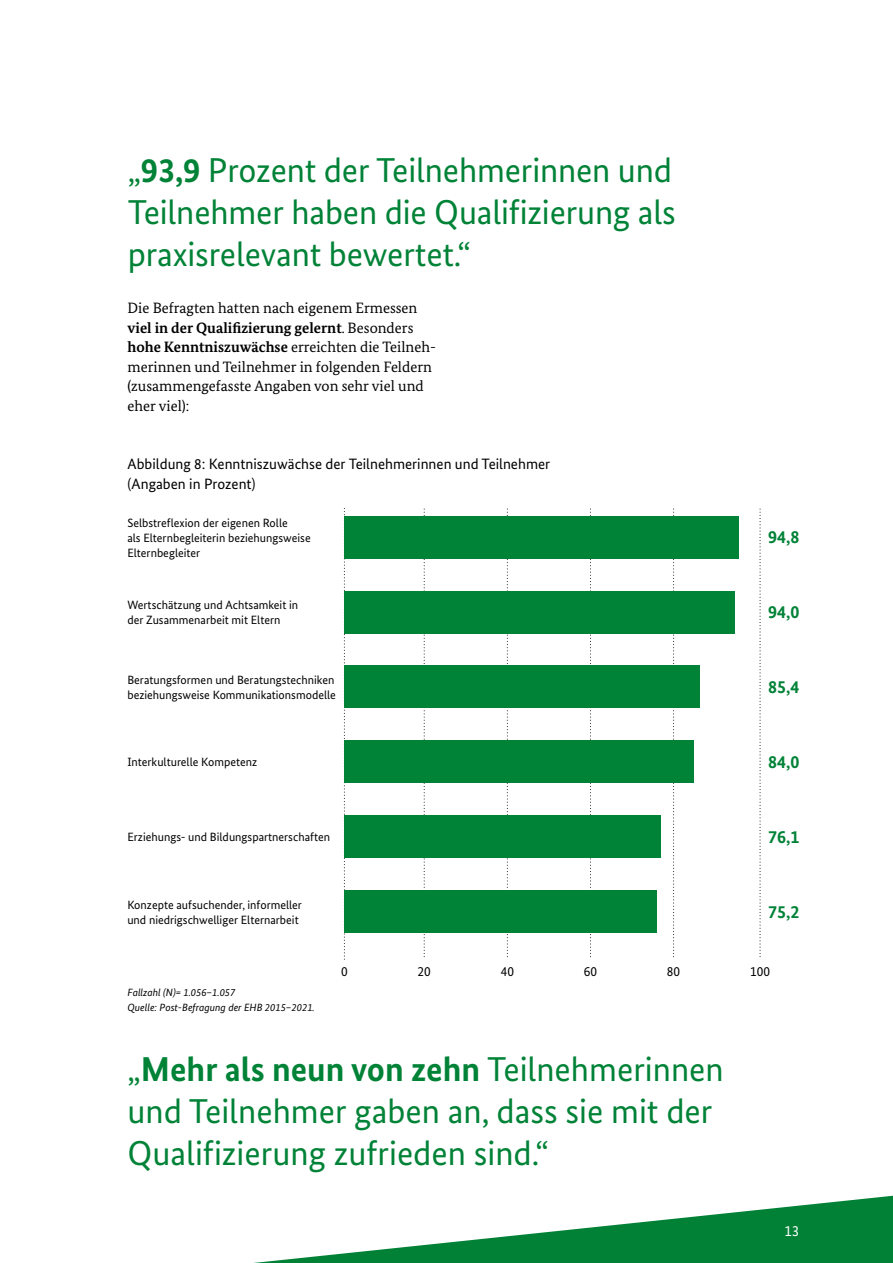
<style>
.page{position:relative;width:893px;height:1263px;background:#fff}
.page>*{position:absolute;margin:0;border:0;box-sizing:border-box;transform-origin:0 0}
.t1{font:34.5px/42px "Bundes Sans";color:#008237;text-align:justify}
.t2{font:700 18px "Bundes Sans";color:#008237}
.D-Inhalt_IS_D-01_1-P-FT{font:15px/19.5px "Bundes Serif";color:#000}
.t3{font:15px/19.5px "Bundes Sans";color:#000}
.t4{font:15px "Bundes Sans";color:#fff}
.t5{font:13.5px "Bundes Sans";color:#000}
.t6{font:12px/15px "Bundes Sans";color:#000}
.F-Tabelle_Abbildung_F-05_1-P-Quelle_ABB{font:italic 10.5px/15px "Bundes Sans";color:#000}
.s1{font-weight:700}
</style>
<div class="page">
<svg style="left:254px;top:1195px;width:639px;height:68px"></svg>
<svg style="left:424px;top:508px;width:1px;height:449px"></svg>
<svg style="left:507px;top:508px;width:1px;height:449px"></svg>
<svg style="left:590px;top:508px;width:1px;height:449px"></svg>
<svg style="left:673px;top:508px;width:1px;height:449px"></svg>
<svg style="left:760px;top:508px;width:1px;height:449px"></svg>
<svg style="left:344px;top:508px;width:1px;height:451px"></svg>
<div style="left:344px;top:890px;width:313px;height:43px;background:#008237"></div>
<div style="left:344px;top:815px;width:317px;height:43px;background:#008237"></div>
<div style="left:344px;top:740px;width:349px;height:43px;background:#008237"></div>
<div style="left:344px;top:665px;width:355px;height:43px;background:#008237"></div>
<div style="left:344px;top:591px;width:391px;height:42px;background:#008237"></div>
<div style="left:344px;top:516px;width:394px;height:42px;background:#008237"></div>
<p class="t1" style="left:128px;top:149px;width:549px">„<span class="s1">93,9</span> Prozent der Teilnehmerinnen und Teilnehmer haben die Qualifizierung als praxisrelevant bewertet.“</p>
<p class="D-Inhalt_IS_D-01_1-P-FT" style="left:128px;top:298px;width:310px">Die Befragten hatten nach eigenem Ermessen <span class="s1">viel in der Qualifizierung gelernt</span>. Besonders <span class="s1">hohe Kenntniszuwächse</span> erreichten die Teilneh&shy;merinnen und Teilnehmer in folgenden Feldern (zusammengefasste Angaben von sehr viel und eher viel):</p>
<p class="t3" style="left:128px;top:454px;width:424px">Abbildung 8: Kenntniszuwächse der Teilnehmerinnen und Teilnehmer (Angaben in Prozent)</p>
<p class="t6" style="left:127px;top:515px;width:185px">Selbstreflexion der eigenen Rolle<br>als Elternbegleiterin beziehungsweise<br>Elternbegleiter</p>
<p class="t2" style="left:768px;top:526px;width:33px">94,8</p>
<p class="t6" style="left:127px;top:597px;width:172px">Wertschätzung und Achtsamkeit in der Zusammenarbeit mit Eltern</p>
<p class="t2" style="left:768px;top:601px;width:33px">94,0</p>
<p class="t6" style="left:127px;top:672px;width:210px">Beratungsformen und Beratungstechniken beziehungsweise Kommunikationsmodelle</p>
<p class="t2" style="left:768px;top:676px;width:33px">85,4</p>
<p class="t6" style="left:127px;top:754px;width:131px">Interkulturelle Kompetenz</p>
<p class="t2" style="left:768px;top:751px;width:33px">84,0</p>
<p class="t6" style="left:127px;top:829px;width:204px">Erziehungs- und Bildungspartnerschaften</p>
<p class="t2" style="left:768px;top:825px;width:33px">76,1</p>
<p class="t6" style="left:127px;top:897px;width:176px">Konzepte aufsuchender, informeller und niedrigschwelliger Elternarbeit</p>
<p class="t2" style="left:768px;top:900px;width:33px">75,2</p>
<p class="F-Tabelle_Abbildung_F-05_1-P-Quelle_ABB" style="left:128px;top:984px;width:189px">Fallzahl (N)= 1.056–1.057<br>Quelle: Post-Befragung der EHB 2015–2021.</p>
<p class="t5" style="left:341px;top:963px;width:8px">0</p>
<p class="t5" style="left:418px;top:963px;width:15px">20</p>
<p class="t5" style="left:501px;top:963px;width:15px">40</p>
<p class="t5" style="left:584px;top:963px;width:15px">60</p>
<p class="t5" style="left:667px;top:963px;width:15px">80</p>
<p class="t5" style="left:750px;top:963px;width:21px">100</p>
<p class="t1" style="left:128px;top:1047px;width:598px;text-align:left">„<span class="s1">Mehr als neun von zehn</span> Teilnehmerinnen und Teilnehmer gaben an, dass sie mit der<br>Qualifizierung zufrieden sind.“</p>
<p class="t4" style="left:784px;top:1222px;width:16px">13</p>
</div>
